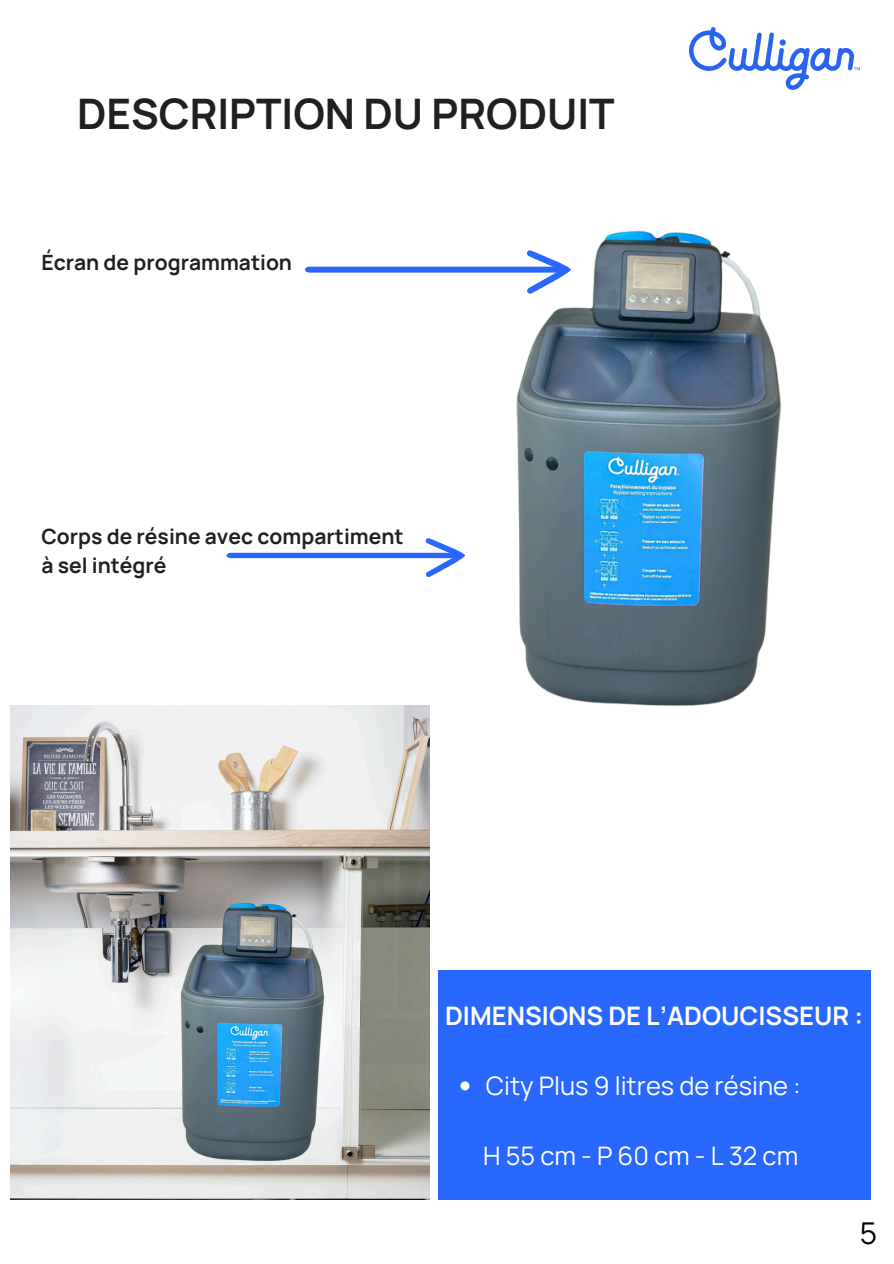
<style>
.page{position:relative;width:894px;height:1264px;background:#fff}
.page>*{position:absolute;margin:0;border:0;box-sizing:border-box;transform-origin:0 0}
.t1{font:700 42px "Manrope";color:#231f20}
.t2{font:30px "Manrope";color:#000}
.t3{font:700 25.5px "Manrope";color:#fff}
.t4{font:25.5px "Manrope";color:#fff}
.t5{font:25.5px "Manrope";letter-spacing:.1em;color:#fff}
.t6{font:700 21px/29.2px "Manrope";color:#231f20}
</style>
<div class="page">
<svg style="left:305px;top:266px;width:172px;height:7px"></svg>
<svg style="left:226px;top:538px;width:239px;height:39px"></svg>
<img style="left:689px;top:27px;width:170px;height:62px">
<div style="left:438px;top:970px;width:431px;height:229px;background:#2968fe"></div>
<svg style="left:460px;top:1081px;width:9px;height:9px"></svg>
<img style="left:10px;top:705px;width:419px;height:494px">
<img style="left:99px;top:846px;width:318px;height:354px">
<img style="left:477px;top:230px;width:304px;height:476px">
<p class="t1" style="left:77px;top:84px;width:539px">DESCRIPTION DU PRODUIT</p>
<p class="t6" style="left:41px;top:248px;width:252px">Écran de programmation</p>
<h2 class="t6" style="left:41px;top:521px;width:363px">Corps de résine avec compartiment à sel intégré</h2>
<p class="t3" style="left:445px;top:997px;width:419px">DIMENSIONS DE L’ADOUCISSEUR :</p>
<p class="t4" style="left:485px;top:1067px;width:316px">City Plus 9 litres de résine :</p>
<p class="t5" style="left:483px;top:1137px;width:316px">H55cm-P60cm-L32cm</p>
<p class="t2" style="left:859px;top:1212px;width:19px">5</p>
</div>
